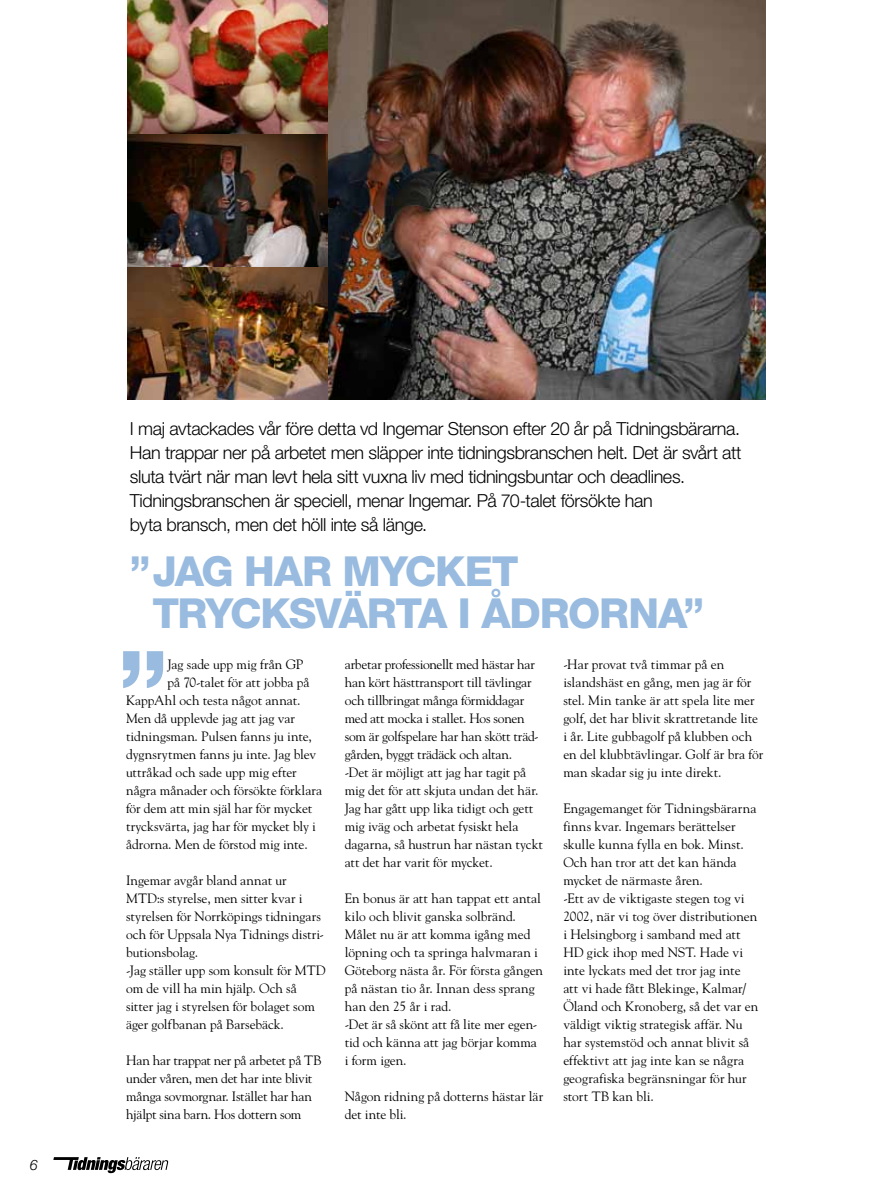
<style>
.page{position:relative;width:893px;height:1191px;background:#fff}
.page>*{position:absolute;margin:0;border:0;box-sizing:border-box;transform-origin:0 0}
.t1{font:800 41.4px/42px "Helvetica Neue";letter-spacing:-.03em;color:#98bbdf}
.t2{font:300 18px/24px "Helvetica Neue";letter-spacing:-.02em;color:#000}
.t3{font:italic 300 14.4px "Helvetica Neue";color:#000}
.t4{font:13.5px/18px "Goudy";color:#000}
</style>
<div class="page">
<svg style="left:53px;top:1157px;width:115px;height:16px"></svg>
<svg style="left:123px;top:651px;width:40px;height:37px"></svg>
<img style="left:327px;top:0;width:438px;height:400px">
<img style="left:128px;top:0;width:199px;height:400px">
<p class="t3" style="left:30px;top:1156px;width:10px">6</p>
<p class="t2" style="left:130px;top:416px;width:613px">I maj avtackades vår före detta vd Ingemar Stenson efter 20 år på Tidningsbärarna.<br>Han trappar ner på arbetet men släpper inte tidningsbranschen helt. Det är svårt att sluta tvärt när man levt hela sitt vuxna liv med tidningsbuntar och deadlines.<br>Tidningsbranschen är speciell, menar Ingemar. På 70-talet försökte han<br>byta bransch, men det höll inte så länge.</p>
<h1 class="t1" style="left:152px;top:550px;width:553px;text-indent:-23px">” JAG HAR MYCKET<br>TRYCKSVÄRTA I ÅDRORNA”</h1>
<p class="t4" style="left:167px;top:655px;width:137px">Jag sade upp mig från GP</p>
<p class="t4" style="left:167px;top:673px;width:144px">på 70-talet för att jobba på</p>
<p class="t4" style="left:126px;top:691px;width:176px">KappAhl och testa något annat.</p>
<p class="t4" style="left:126px;top:709px;width:170px">Men då upplevde jag att jag var</p>
<p class="t4" style="left:126px;top:727px;width:187px">tidningsman. Pulsen fanns ju inte,</p>
<p class="t4" style="left:126px;top:745px;width:192px">dygnsrytmen fanns ju inte. Jag blev</p>
<p class="t4" style="left:126px;top:763px;width:172px">uttråkad och sade upp mig efter</p>
<p class="t4" style="left:126px;top:781px;width:198px">några månader och försökte förklara</p>
<p class="t4" style="left:126px;top:799px;width:188px">för dem att min själ har för mycket</p>
<p class="t4" style="left:126px;top:817px;width:191px">trycksvärta, jag har för mycket bly i</p>
<p class="t4" style="left:126px;top:835px;width:183px">ådrorna. Men de förstod mig inte.</p>
<p class="t4" style="left:126px;top:871px;width:201px">Ingemar avgår bland annat ur<br>MTD:s styrelse, men sitter kvar i styrelsen för Norrköpings tidningars och för Uppsala Nya Tidnings distri&shy;butionsbolag.<br>-Jag ställer upp som konsult för MTD om de vill ha min hjälp. Och så sitter jag i styrelsen för bolaget som äger golfbanan på Barsebäck.</p>
<p class="t4" style="left:126px;top:1051px;width:197px">Han har trappat ner på arbetet på TB under våren, men det har inte blivit många sovmorgnar. Istället har han hjälpt sina barn. Hos dottern som</p>
<p class="t4" style="left:345px;top:655px;width:200px">arbetar professionellt med hästar har han kört hästtransport till tävlingar och tillbringat många förmiddagar med att mocka i stallet. Hos sonen som är golfspelare har han skött träd&shy;gården, byggt trädäck och altan.<br>-Det är möjligt att jag har tagit på mig det för att skjuta undan det här.<br>Jag har gått upp lika tidigt och gett mig iväg och arbetat fysiskt hela dagarna, så hustrun har nästan tyckt att det har varit för mycket.</p>
<p class="t4" style="left:345px;top:889px;width:200px">En bonus är att han tappat ett antal kilo och blivit ganska solbränd.<br>Målet nu är att komma igång med löpning och ta springa halvmaran i<br>Göteborg nästa år. För första gången på nästan tio år. Innan dess sprang han den 25 år i rad.<br>-Det är så skönt att få lite mer egen&shy;tid och känna att jag börjar komma i form igen.</p>
<p class="t4" style="left:345px;top:1087px;width:200px">Någon ridning på dotterns hästar lär det inte bli.</p>
<p class="t4" style="left:563px;top:655px;width:202px">-Har provat två timmar på en islandshäst en gång, men jag är för stel. Min tanke är att spela lite mer golf, det har blivit skrattretande lite i år. Lite gubbagolf på klubben och en del klubbtävlingar. Golf är bra för man skadar sig ju inte direkt.</p>
<p class="t4" style="left:563px;top:799px;width:196px">Engagemanget för Tidningsbärarna finns kvar. Ingemars berättelser skulle kunna fylla en bok. Minst.<br>Och han tror att det kan hända mycket de närmaste åren.<br>-Ett av de viktigaste stegen tog vi<br>2002, när vi tog över distributionen i Helsingborg i samband med att<br>HD gick ihop med NST. Hade vi inte lyckats med det tror jag inte att vi hade fått Blekinge, Kalmar/<br>Öland och Kronoberg, så det var en väldigt viktig strategisk affär. Nu har systemstöd och annat blivit så effektivt att jag inte kan se några geografiska begränsningar för hur stort TB kan bli.</p>
</div>
